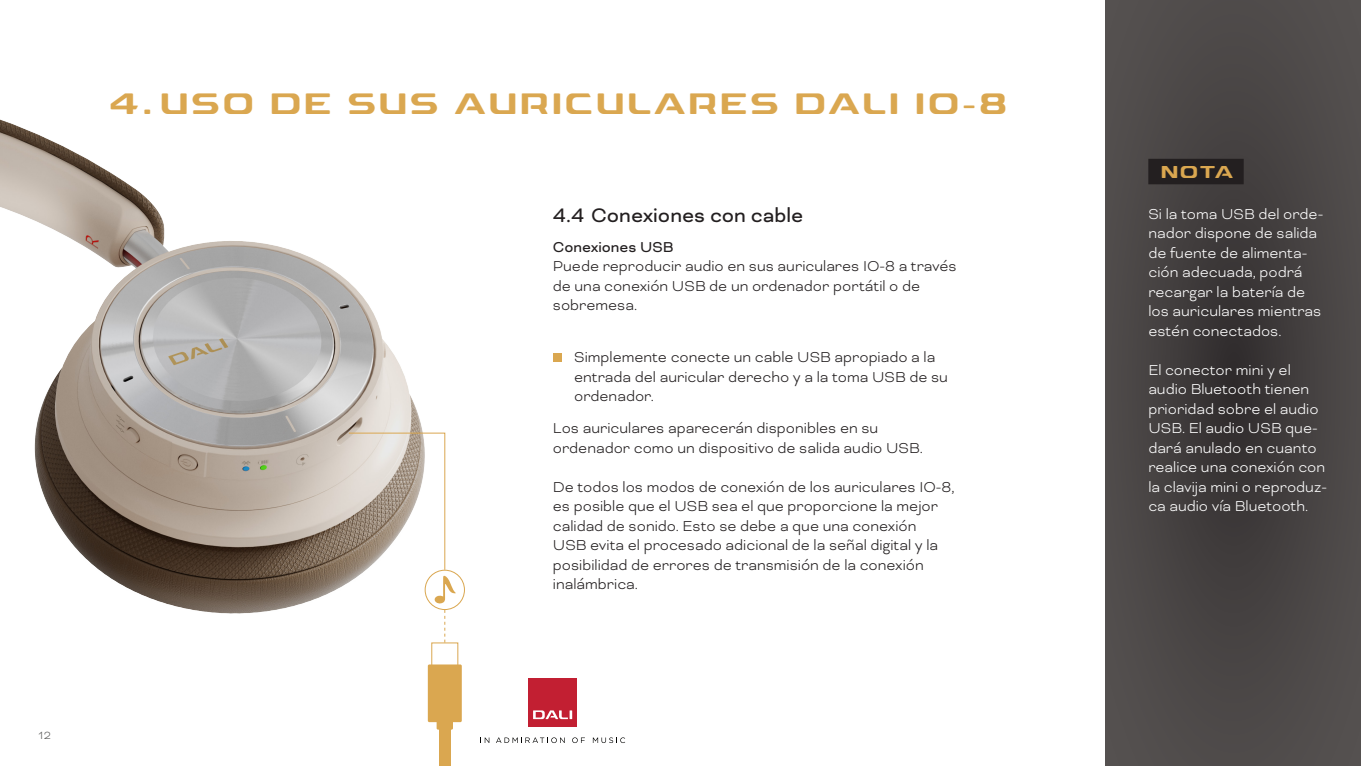
<style>
.page{position:relative;width:1361px;height:766px;background:#fff}
.page>*{position:absolute;margin:0;border:0;box-sizing:border-box;transform-origin:0 0}
.Heading_Level_1_EN_not_in_ToC{font:700 36px "Dali Font 2";letter-spacing:.1em;color:#daa750}
.Heading_Level_2_not_in_ToC{font:22.5px "Bicyclette";color:#231f20}
.Note_Heading{font:700 21px "Dali Font 2";color:#daa750}
.Body{font:300 16.5px/19.5px "Bicyclette";color:#231f20}
.Note_Body{font:300 16.5px/19.5px "Bicyclette";color:#fff}
.Body_List{font:300 16.5px/19.5px "Bicyclette";color:#231f20}
.Heading_Level_3{font:16.5px "Bicyclette";color:#231f20}
.t1{font:300 12px "Bicyclette";color:#575756}
</style>
<div class="page">
<svg style="left:1106px;top:0;width:255px;height:765px;background:#484444"></svg>
<img style="left:0;top:119px;width:465px;height:534px">
<div style="left:425px;top:569px;width:40px;height:40px;border:1px solid #daa750;border-radius:50%"></div>
<svg style="left:348px;top:432px;width:108px;height:171px"></svg>
<svg style="left:444px;top:609px;width:1px;height:33px"></svg>
<div style="left:439px;top:724px;width:12px;height:41px;background:#daa750"></div>
<div style="left:437px;top:714px;width:16px;height:15px;background:#daa750"></div>
<div style="left:428px;top:664px;width:34px;height:58px;background:#daa750"></div>
<div style="left:431px;top:642px;width:27px;height:27px;border:1px solid #daa750"></div>
<div style="left:1148px;top:159px;width:95px;height:25px;background:#231f20"></div>
<div style="left:553px;top:353px;width:9px;height:9px;background:#daa750"></div>
<div style="left:529px;top:678px;width:48px;height:48px;background:#c21f32"></div>
<svg style="left:533px;top:710px;width:39px;height:9px"></svg>
<svg style="left:480px;top:737px;width:9px;height:5px"></svg>
<svg style="left:496px;top:737px;width:69px;height:5px"></svg>
<svg style="left:572px;top:737px;width:13px;height:5px"></svg>
<svg style="left:593px;top:737px;width:32px;height:5px"></svg>
<p class="t1" style="left:39px;top:728px;width:14px">12</p>
<p class="Heading_Level_1_EN_not_in_ToC" style="left:109px;top:85px;width:899px">4. USO DE SUS AURICULARES DALI IO-8</p>
<p class="Heading_Level_2_not_in_ToC" style="left:553px;top:202px;width:252px">4.4 Conexiones con cable</p>
<p class="Heading_Level_3" style="left:553px;top:237px;width:122px">Conexiones USB</p>
<p class="Body" style="left:553px;top:256px;width:405px">Puede reproducir audio en sus auriculares IO-8 a través de una conexión USB de un ordenador portátil o de sobremesa.</p>
<p class="Body_List" style="left:574px;top:347px;width:375px">Simplemente conecte un cable USB apropiado a la entrada del auricular derecho y a la toma USB de su ordenador.</p>
<p class="Body" style="left:553px;top:418px;width:371px">Los auriculares aparecerán disponibles en su ordenador como un dispositivo de salida audio USB.</p>
<p class="Body" style="left:553px;top:477px;width:403px">De todos los modos de conexión de los auriculares IO-8, es posible que el USB sea el que proporcione la mejor calidad de sonido. Esto se debe a que una conexión<br>USB evita el procesado adicional de la señal digital y la posibilidad de errores de transmisión de la conexión inalámbrica.</p>
<p class="Note_Heading" style="left:1161px;top:161px;width:73px">NOTA</p>
<p class="Note_Body" style="left:1148px;top:204px;width:176px">Si la toma USB del orde&shy;nador dispone de salida de fuente de alimenta&shy;ción adecuada, podrá recargar la batería de los auriculares mientras estén conectados.</p>
<p class="Note_Body" style="left:1148px;top:360px;width:180px">El conector mini y el audio Bluetooth tienen prioridad sobre el audio<br>USB. El audio USB que&shy;dará anulado en cuanto realice una conexión con la clavija mini o reproduz&shy;ca audio vía Bluetooth.</p>
</div>
